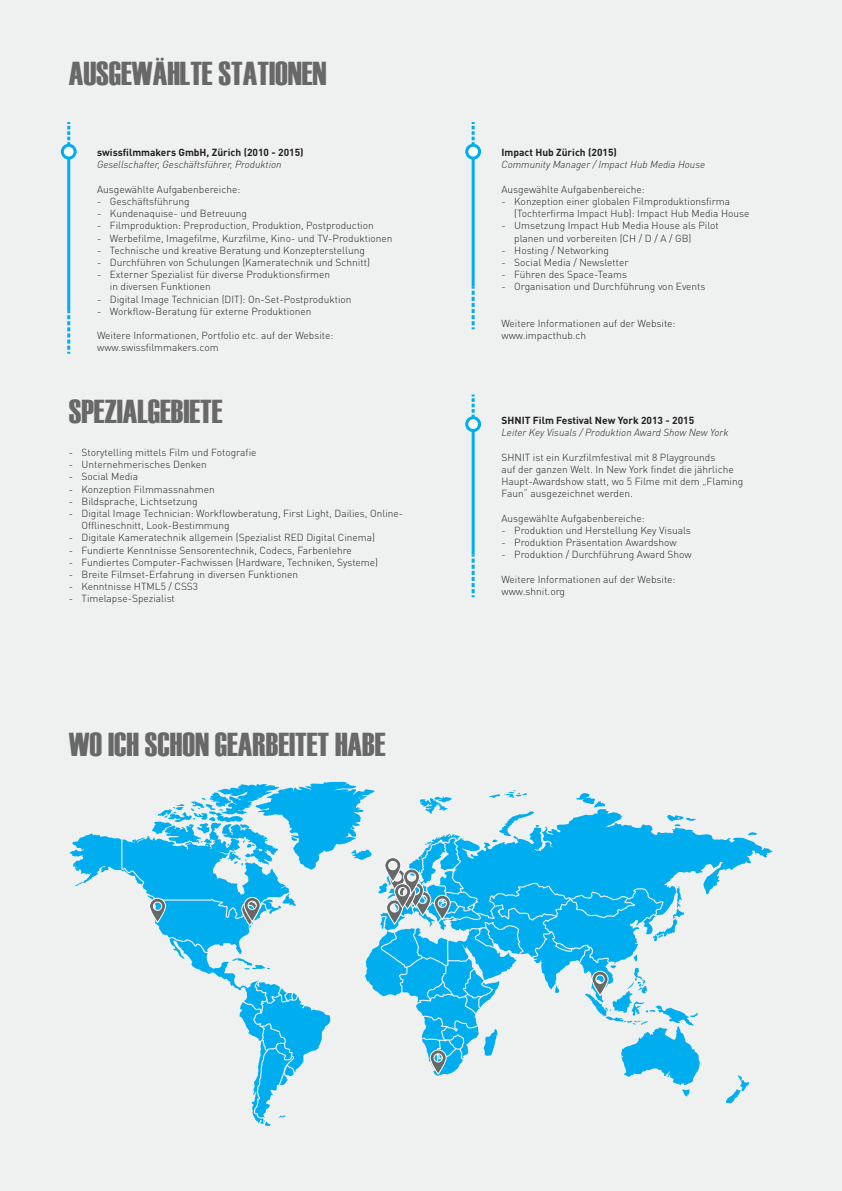
<style>
.page{position:relative;width:842px;height:1191px;background:#eff1f0}
.page>*{position:absolute;margin:0;border:0;box-sizing:border-box;transform-origin:0 0}
.t1{font:33.1px "Haettenschweiler";color:#686868}
.t2{font:300 10.2px/12.2px "DIN Pro";color:#231f20}
.t3{font:italic 300 10.2px "DIN Pro";color:#231f20}
.t4{font:700 10.2px "DIN Pro";color:#231f20}
</style>
<div class="page">
<svg style="left:67px;top:122px;width:3px;height:22px"></svg>
<svg style="left:67px;top:311px;width:3px;height:43px"></svg>
<hr style="left:67px;top:152px;width:3px;height:159px;background:#00aeef">
<div style="left:62px;top:145px;width:13px;height:13px;background:#fff;border-radius:50%"></div>
<div style="left:61px;top:144px;width:16px;height:16px;border:3px solid #00aeef;border-radius:50%"></div>
<svg style="left:472px;top:122px;width:3px;height:22px"></svg>
<svg style="left:472px;top:287px;width:3px;height:42px"></svg>
<hr style="left:472px;top:152px;width:3px;height:135px;background:#00aeef">
<div style="left:467px;top:145px;width:12px;height:13px;background:#fff;border-radius:50%"></div>
<div style="left:465px;top:144px;width:16px;height:16px;border:3px solid #00aeef;border-radius:50%"></div>
<svg style="left:472px;top:394px;width:3px;height:22px"></svg>
<svg style="left:472px;top:554px;width:3px;height:43px"></svg>
<hr style="left:472px;top:424px;width:3px;height:130px;background:#00aeef">
<div style="left:467px;top:418px;width:12px;height:12px;background:#fff;border-radius:50%"></div>
<div style="left:465px;top:416px;width:16px;height:16px;border:3px solid #00aeef;border-radius:50%"></div>
<svg style="left:69px;top:781px;width:704px;height:345px"></svg>
<h1 class="t1" style="left:69px;top:55px;width:259px">AUSGEWÄHLTE STATIONEN</h1>
<p class="t4" style="left:97px;top:144px;width:208px">swissfilmmakers GmbH, Zürich (2010 - 2015)</p>
<p class="t3" style="left:97px;top:157px;width:186px">Gesellschafter, Geschäftsführer, Produktion</p>
<p class="t2" style="left:97px;top:182px;width:145px">Ausgewählte Aufgabenbereiche:</p>
<p class="t2" style="left:97px;top:194px;width:94px">- Geschäftsführung</p>
<p class="t2" style="left:97px;top:206px;width:151px">- Kundenaquise- und Betreuung</p>
<p class="t2" style="left:97px;top:219px;width:278px">- Filmproduktion: Preproduction, Produktion, Postproduction</p>
<p class="t2" style="left:97px;top:231px;width:297px">- Werbefilme, Imagefilme, Kurzfilme, Kino- und TV-Produktionen</p>
<p class="t2" style="left:97px;top:243px;width:269px">- Technische und kreative Beratung und Konzepterstellung</p>
<p class="t2" style="left:97px;top:255px;width:274px">- Durchführen von Schulungen (Kameratechnik und Schnitt)</p>
<p class="t2" style="left:110px;top:267px;width:222px;text-indent:-13px">- Externer Spezialist für diverse Produktionsfirmen in diversen Funktionen</p>
<p class="t2" style="left:97px;top:292px;width:256px">- Digital Image Technician (DIT): On-Set-Postproduktion</p>
<p class="t2" style="left:97px;top:304px;width:216px">- Workflow-Beratung für externe Produktionen</p>
<p class="t2" style="left:97px;top:328px;width:238px">Weitere Informationen, Portfolio etc. auf der Website: www.swissfilmmakers.com</p>
<h1 class="t1" style="left:69px;top:392px;width:155px">SPEZIALGEBIETE</h1>
<p class="t2" style="left:69px;top:445px;width:189px">- Storytelling mittels Film und Fotografie</p>
<p class="t2" style="left:69px;top:457px;width:140px">- Unternehmerisches Denken</p>
<p class="t2" style="left:69px;top:470px;width:71px">- Social Media</p>
<p class="t2" style="left:69px;top:482px;width:147px">- Konzeption Filmmassnahmen</p>
<p class="t2" style="left:69px;top:494px;width:130px">- Bildsprache, Lichtsetzung</p>
<p class="t2" style="left:82px;top:506px;width:323px;text-indent:-13px">- Digital Image Technician: Workflowberatung, First Light, Dailies, Online-<br>Offlineschnitt, Look-Bestimmung</p>
<p class="t2" style="left:69px;top:531px;width:308px">- Digitale Kameratechnik allgemein (Spezialist RED Digital Cinema)</p>
<p class="t2" style="left:69px;top:543px;width:285px">- Fundierte Kenntnisse Sensorentechnik, Codecs, Farbenlehre</p>
<p class="t2" style="left:69px;top:555px;width:311px">- Fundiertes Computer-Fachwissen (Hardware, Techniken, Systeme)</p>
<p class="t2" style="left:69px;top:567px;width:231px">- Breite Filmset-Erfahrung in diversen Funktionen</p>
<p class="t2" style="left:69px;top:579px;width:131px">- Kenntnisse HTML5 / CSS3</p>
<p class="t2" style="left:69px;top:591px;width:108px">- Timelapse-Spezialist</p>
<h1 class="t1" style="left:69px;top:726px;width:318px">WO ICH SCHON GEARBEITET HABE</h1>
<p class="t4" style="left:501px;top:144px;width:117px">Impact Hub Zürich (2015)</p>
<p class="t3" style="left:501px;top:157px;width:205px">Community Manager / Impact Hub Media House</p>
<p class="t2" style="left:501px;top:182px;width:145px">Ausgewählte Aufgabenbereiche:</p>
<p class="t2" style="left:514px;top:194px;width:237px;text-indent:-13px">- Konzeption einer globalen Filmproduktionsfirma (Tochterfirma Impact Hub): Impact Hub Media House</p>
<p class="t2" style="left:514px;top:219px;width:206px;text-indent:-13px">- Umsetzung Impact Hub Media House als Pilot planen und vorbereiten (CH / D / A / GB)</p>
<p class="t2" style="left:501px;top:243px;width:109px">- Hosting / Networking</p>
<p class="t2" style="left:501px;top:255px;width:129px">- Social Media / Newsletter</p>
<p class="t2" style="left:501px;top:267px;width:127px">- Führen des Space-Teams</p>
<p class="t2" style="left:501px;top:280px;width:206px">- Organisation und Durchführung von Events</p>
<p class="t2" style="left:501px;top:316px;width:176px">Weitere Informationen auf der Website: www.impacthub.ch</p>
<p class="t4" style="left:501px;top:412px;width:194px">SHNIT Film Festival New York 2013 - 2015</p>
<p class="t3" style="left:501px;top:425px;width:229px">Leiter Key Visuals / Produktion Award Show New York</p>
<p class="t2" style="left:501px;top:450px;width:243px">SHNIT ist ein Kurzfilmfestival mit 8 Playgrounds<br>auf der ganzen Welt. In New York findet die jährliche Haupt-Awardshow statt, wo 5 Filme mit dem „Flaming Faun“ ausgezeichnet werden.</p>
<p class="t2" style="left:501px;top:511px;width:145px">Ausgewählte Aufgabenbereiche:</p>
<p class="t2" style="left:501px;top:523px;width:191px">- Produktion und Herstellung Key Visuals</p>
<p class="t2" style="left:501px;top:535px;width:177px">- Produktion Präsentation Awardshow</p>
<p class="t2" style="left:501px;top:547px;width:192px">- Produktion / Durchführung Award Show</p>
<p class="t2" style="left:501px;top:572px;width:176px">Weitere Informationen auf der Website: www.shnit.org</p>
</div>
